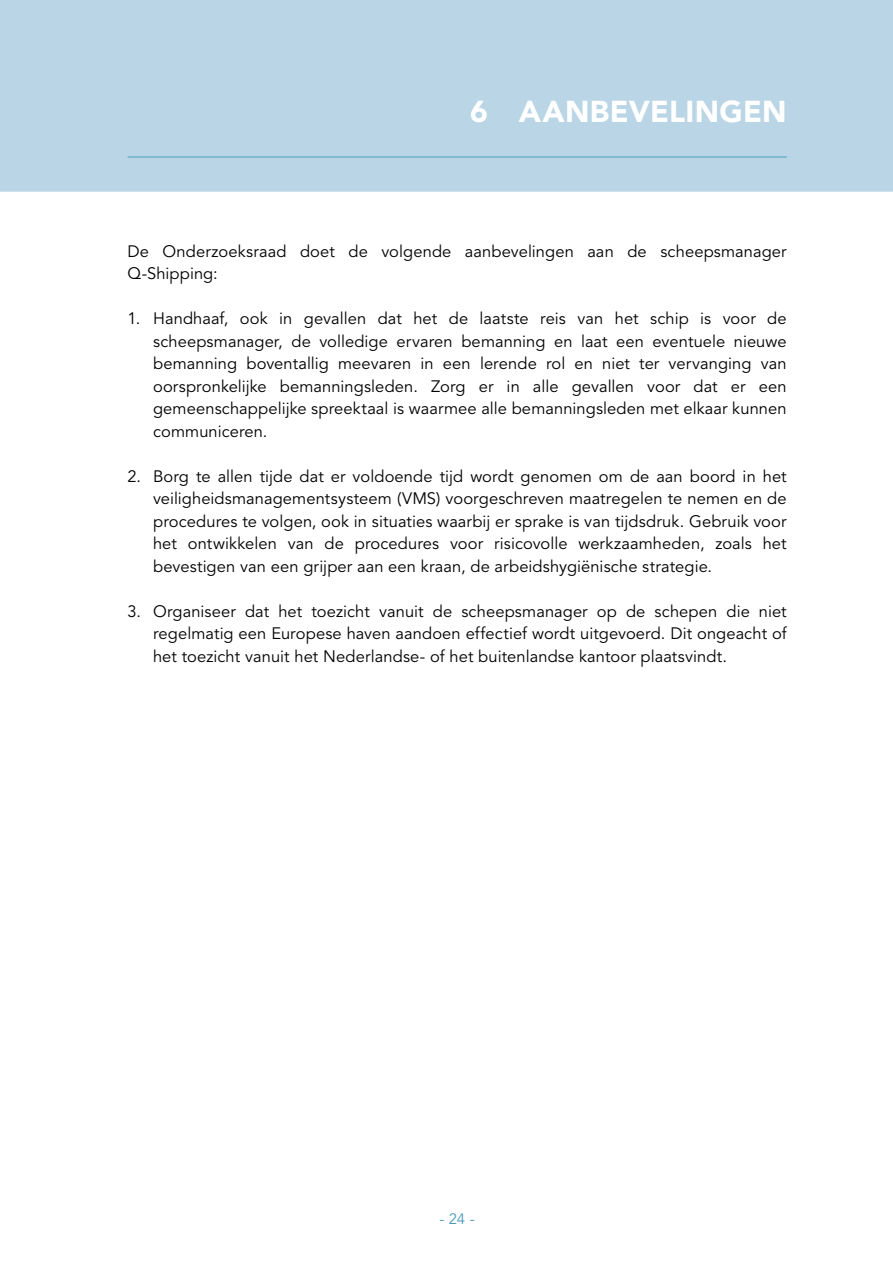
<style>
.page{position:relative;width:893px;height:1263px;background:#fff}
.page>*{position:absolute;margin:0;border:0;box-sizing:border-box;transform-origin:0 0}
.t1{font:900 30px "Avenir LT Std";letter-spacing:.01em;color:#fff}
.Bodytekst{font:16.5px/22.5px "Avenir LT Std";letter-spacing:.005em;color:#000;text-align:justify}
.t2{font:15px "Avenir LT Std";color:#499abb}
</style>
<div class="page">
<div style="left:0;top:0;width:893px;height:192px;background:#bad5e6"></div>
<hr style="left:128px;top:157px;width:659px;height:1px;background:#499abb">
<p class="t1" style="left:470px;top:93px;width:318px">6 AANBEVELINGEN</p>
<p class="Bodytekst" style="left:128px;top:240px;width:661px">De Onderzoeksraad doet de volgende aanbevelingen aan de scheepsmanager<br>Q-Shipping:</p>
<p class="Bodytekst" style="left:153px;top:308px;width:635px;text-indent:-26px">1. Handhaaf, ook in gevallen dat het de laatste reis van het schip is voor de scheepsmanager, de volledige ervaren bemanning en laat een eventuele nieuwe bemanning boventallig meevaren in een lerende rol en niet ter vervanging van oorspronkelijke bemanningsleden. Zorg er in alle gevallen voor dat er een gemeenschappelijke spreektaal is waarmee alle bemanningsleden met elkaar kunnen communiceren.</p>
<p class="Bodytekst" style="left:153px;top:465px;width:635px;text-indent:-26px">2. Borg te allen tijde dat er voldoende tijd wordt genomen om de aan boord in het veiligheidsmanagementsysteem (VMS) voorgeschreven maatregelen te nemen en de procedures te volgen, ook in situaties waarbij er sprake is van tijdsdruk. Gebruik voor het ontwikkelen van de procedures voor risicovolle werkzaamheden, zoals het bevestigen van een grijper aan een kraan, de arbeidshygiënische strategie.</p>
<p class="Bodytekst" style="left:153px;top:600px;width:635px;text-indent:-26px">3. Organiseer dat het toezicht vanuit de scheepsmanager op de schepen die niet regelmatig een Europese haven aandoen effectief wordt uitgevoerd. Dit ongeacht of het toezicht vanuit het Nederlandse- of het buitenlandse kantoor plaatsvindt.</p>
<p class="t2" style="left:439px;top:1210px;width:37px">- 24 -</p>
</div>
